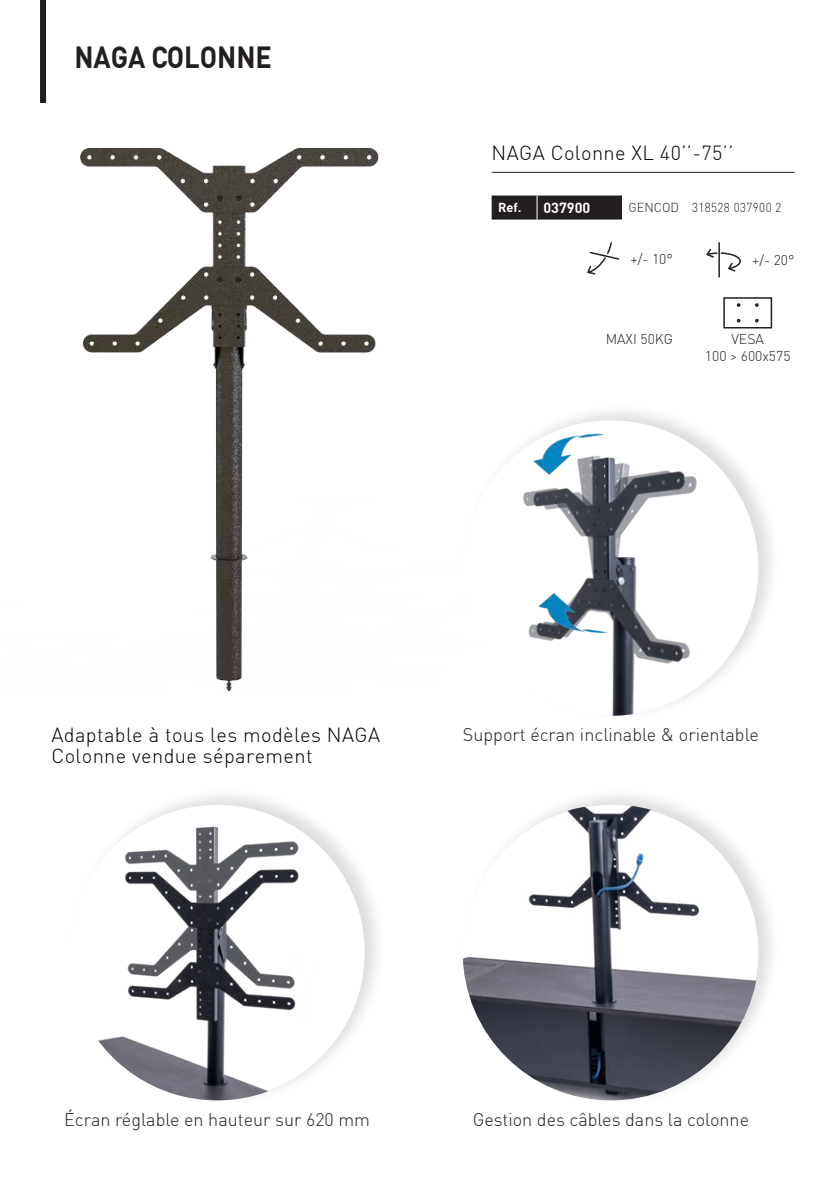
<style>
.page{position:relative;width:840px;height:1191px;background:#fff}
.page>*{position:absolute;margin:0;border:0;box-sizing:border-box;transform-origin:0 0}
.t1{font:700 30px "DIN";color:#231f20;scale:.9 1}
.t2{font:300 20px/20px "DIN";letter-spacing:.02em;color:#000001}
.t3{font:300 18px "DIN";color:#231f20}
.t4{font:700 14.4px "DIN";color:#fff}
.t5{font:300 14px/16.8px "DIN";color:#231f20;text-align:center}
.t6{font:300 12.8px "DIN";letter-spacing:.04em;color:#231f20}
.t7{font:700 12.8px "DIN";color:#fff}
</style>
<div class="page">
<hr style="left:491px;top:172px;width:303px;height:1px;background:#231f20">
<div style="left:40px;top:0;width:6px;height:103px;background:#231f20"></div>
<img style="left:80px;top:148px;width:462px;height:544px">
<svg style="left:723px;top:297px;width:49px;height:32px"></svg>
<svg style="left:587px;top:242px;width:33px;height:33px"></svg>
<hr style="left:718px;top:242px;width:1px;height:35px;background:#231f20">
<svg style="left:706px;top:247px;width:35px;height:26px"></svg>
<div style="left:461px;top:403px;width:319px;height:318px;background:#231f20;opacity:.15"></div>
<img style="left:462px;top:420px;width:296px;height:296px;border-radius:148px">
<div style="left:461px;top:787px;width:319px;height:319px;background:#231f20;opacity:.15"></div>
<img style="left:462px;top:804px;width:296px;height:296px;border-radius:148px">
<div style="left:67px;top:787px;width:319px;height:319px;background:#231f20;opacity:.15"></div>
<div style="left:69px;top:805px;width:295px;height:294px;background:#fff;border-radius:50%"></div>
<img style="left:80px;top:804px;width:251px;height:296px">
<svg style="left:491px;top:195px;width:132px;height:24px;background:#2c2829"></svg>
<h1 class="t1" style="left:74px;top:38px;width:221px">NAGA COLONNE</h1>
<p class="t2" style="left:491px;top:143px;width:243px">NAGA Colonne XL 40’’-75’’</p>
<p class="t7" style="left:498px;top:199px;width:25px">Ref.</p>
<p class="t4" style="left:543px;top:198px;width:48px">037900</p>
<p class="t6" style="left:628px;top:199px;width:154px">GENCOD 318528 037900 2</p>
<p class="t5" style="left:630px;top:250px;width:44px">+/- 10°</p>
<p class="t5" style="left:751px;top:252px;width:44px">+/- 20°</p>
<p class="t5" style="left:605px;top:330px;width:69px">MAXI 50KG</p>
<p class="t5" style="left:704px;top:330px;width:87px">VESA<br>100 &gt; 600x575</p>
<p class="t2" style="left:51px;top:725px;width:330px">Adaptable à tous les modèles NAGA<br>Colonne vendue séparement</p>
<p class="t3" style="left:462px;top:723px;width:297px">Support écran inclinable &amp; orientable</p>
<p class="t3" style="left:64px;top:1108px;width:307px">Écran réglable en hauteur sur 620 mm</p>
<p class="t3" style="left:472px;top:1108px;width:278px">Gestion des câbles dans la colonne</p>
</div>
